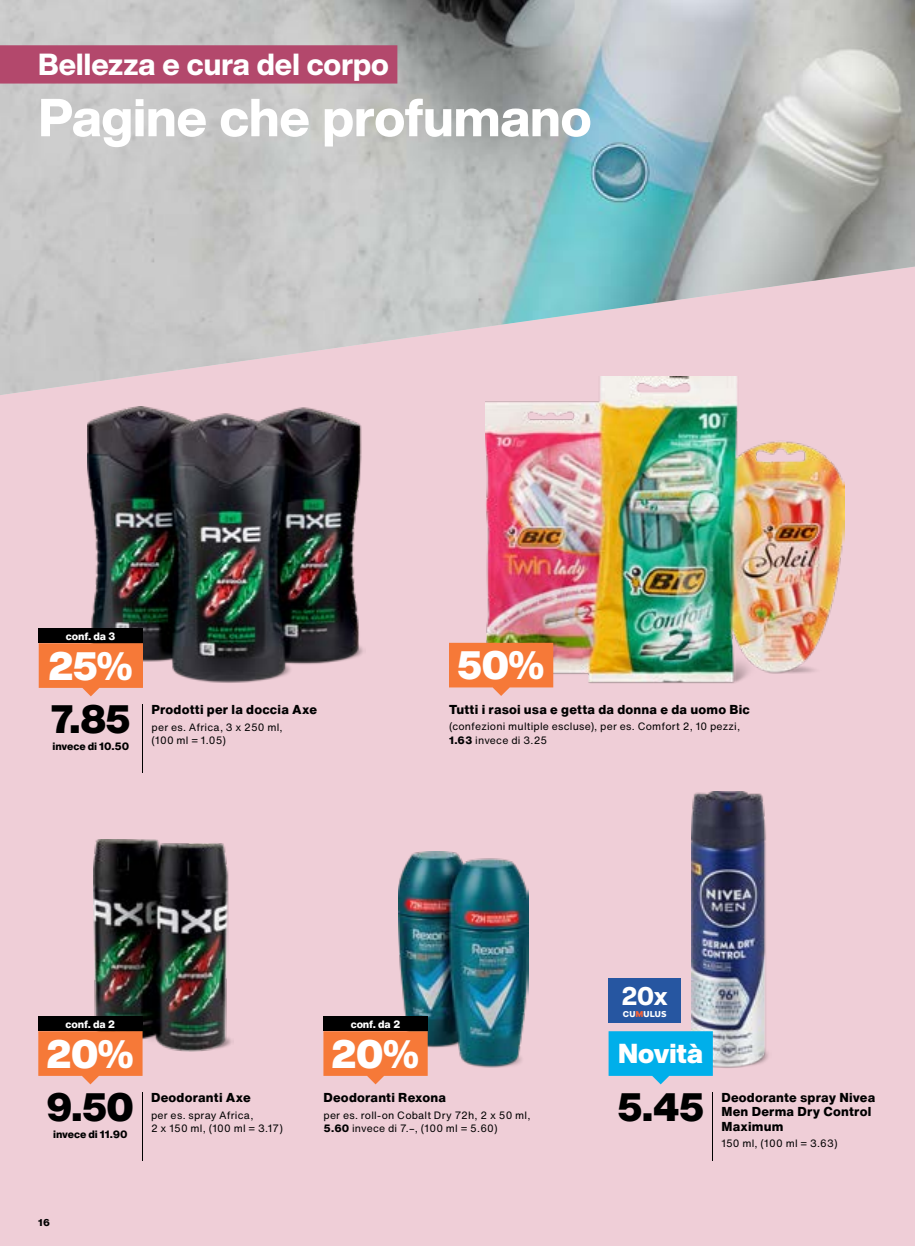
<style>
.page{position:relative;width:915px;height:1246px;background:#fff}
.page>*{position:absolute;margin:0;border:0;box-sizing:border-box;transform-origin:0 0}
.t1{font:800 52.5px "Helvetica Now Display";color:#fff}
.t2{font:900 39px "Helvetica Now Display";letter-spacing:-.01em;color:#fff}
.t3{font:900 39px "Helvetica Now Display";color:#000}
.t4{font:800 30px "Helvetica Now Display";color:#fff}
.t5{font:900 27px "Helvetica Now Display";color:#fff}
.t6{font:800 25.05px "Helvetica Now Display";color:#fff}
.t7{font:800 12.75px/14.2px "Helvetica Now Text";letter-spacing:.015em;color:#000}
.t8{font:10.5px/13.5px "Helvetica Now Text";letter-spacing:.02em;color:#000}
.t9{font:800 10.5px "Helvetica Now Text";letter-spacing:-.01em;color:#000}
.t10{font:800 10.5px "Helvetica Now Text";letter-spacing:-.01em;color:#fff}
.t11{font:9.9px "Cumulus";color:#fff}
.t12{font:800 9.75px "Helvetica Now Text";color:#000}
.s1{font-weight:800}
.s2{color:#f46238}
</style>
<div class="page">
<div style="left:0;top:395px;width:914px;height:851px;background:#efced7"></div>
<img style="left:0;top:0;width:914px;height:395px">
<div style="left:0;top:45px;width:397px;height:39px;background:#b3486c"></div>
<img style="left:398px;top:851px;width:130px;height:217px">
<div style="left:323px;top:1016px;width:104px;height:15px;background:#000"></div>
<svg style="left:323px;top:1031px;width:104px;height:53px;background:#f4854f"></svg>
<img style="left:94px;top:840px;width:140px;height:212px">
<div style="left:38px;top:1016px;width:104px;height:15px;background:#000"></div>
<svg style="left:38px;top:1031px;width:104px;height:53px;background:#f4854e"></svg>
<hr style="left:142px;top:1093px;width:1px;height:68px;background:#000">
<img style="left:691px;top:792px;width:80px;height:276px">
<div style="left:608px;top:978px;width:72px;height:45px;background:#2656a1"></div>
<svg style="left:608px;top:1031px;width:104px;height:53px;background:#23b3e7"></svg>
<hr style="left:711px;top:1093px;width:1px;height:68px;background:#000">
<img style="left:87px;top:407px;width:279px;height:277px">
<div style="left:39px;top:628px;width:104px;height:15px;background:#000"></div>
<svg style="left:39px;top:643px;width:104px;height:53px;background:#f4844e"></svg>
<hr style="left:142px;top:705px;width:1px;height:68px;background:#000">
<img style="left:485px;top:377px;width:359px;height:307px">
<svg style="left:449px;top:643px;width:104px;height:53px;background:#f4854f"></svg>
<h3 class="t4" style="left:38px;top:44px;width:352px">Bellezza e cura del corpo</h3>
<h1 class="t1" style="left:38px;top:81px;width:554px">Pagine che profumano</h1>
<p class="t10" style="left:66px;top:628px;width:51px">conf. da 3</p>
<h2 class="t2" style="left:48px;top:639px;width:86px">25%</h2>
<h2 class="t3" style="left:51px;top:692px;width:80px">7.85</h2>
<p class="t9" style="left:53px;top:738px;width:78px">invece di 10.50</p>
<p class="t7" style="left:151px;top:702px;width:167px">Prodotti per la doccia Axe</p>
<p class="t8" style="left:151px;top:720px;width:133px">per es. Africa, 3 x 250 ml, (100 ml = 1.05)</p>
<h2 class="t2" style="left:457px;top:638px;width:88px">50%</h2>
<p class="t7" style="left:449px;top:701px;width:302px">Tutti i rasoi usa e getta da donna e da uomo Bic</p>
<p class="t8" style="left:449px;top:719px;width:293px">(confezioni multiple escluse), per es. Comfort 2, 10 pezzi,<br><span class="s1">1.63</span> invece di 3.25</p>
<p class="t10" style="left:65px;top:1016px;width:51px">conf. da 2</p>
<h2 class="t2" style="left:46px;top:1026px;width:89px">20%</h2>
<h2 class="t3" style="left:47px;top:1080px;width:88px">9.50</h2>
<p class="t9" style="left:53px;top:1126px;width:76px">invece di 11.90</p>
<p class="t7" style="left:151px;top:1090px;width:101px">Deodoranti Axe</p>
<p class="t8" style="left:151px;top:1108px;width:133px">per es. spray Africa,<br>2 x 150 ml, (100 ml = 3.17)</p>
<p class="t12" style="left:38px;top:1215px;width:13px">16</p>
<p class="t10" style="left:350px;top:1016px;width:51px">conf. da 2</p>
<h2 class="t2" style="left:331px;top:1026px;width:89px">20%</h2>
<p class="t7" style="left:323px;top:1090px;width:124px">Deodoranti Rexona</p>
<p class="t8" style="left:323px;top:1108px;width:208px">per es. roll-on Cobalt Dry 72h, 2 x 50 ml,<br><span class="s1">5.60</span> invece di 7.–, (100 ml = 5.60)</p>
<h3 class="t6" style="left:621px;top:978px;width:47px">20x</h3>
<p class="t11" style="left:623px;top:1011px;width:44px">CU<span class="s2">M</span>ULUS</p>
<h3 class="t5" style="left:618px;top:1035px;width:86px">Novità</h3>
<h2 class="t3" style="left:617px;top:1080px;width:88px">5.45</h2>
<p class="t7" style="left:721px;top:1090px;width:155px">Deodorante spray Nivea<br>Men Derma Dry Control<br>Maximum</p>
<p class="t8" style="left:721px;top:1136px;width:118px">150 ml, (100 ml = 3.63)</p>
</div>
